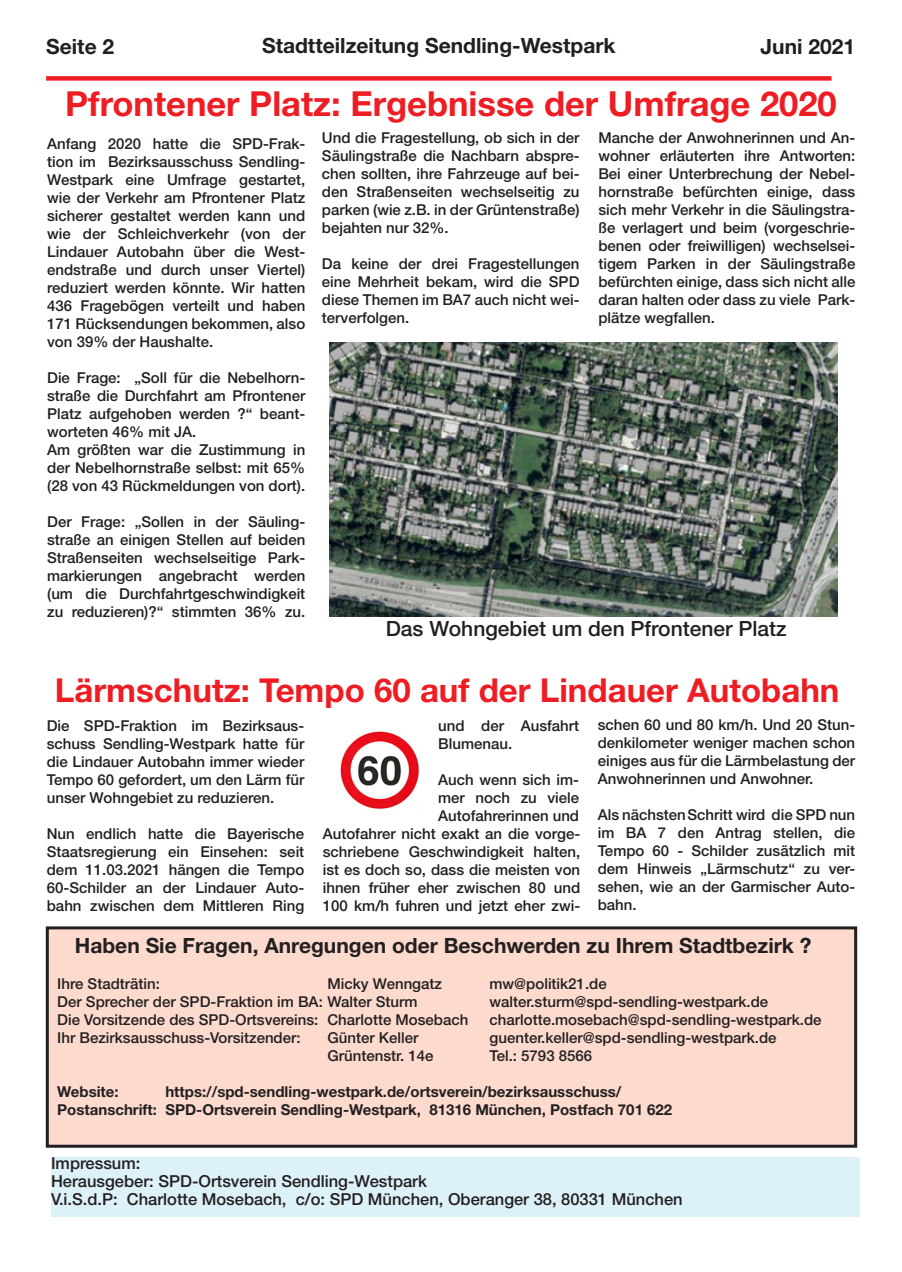
<style>
.page{position:relative;width:902px;height:1272px;background:#fff}
.page>*{position:absolute;margin:0;border:0;box-sizing:border-box;transform-origin:0 0}
.t1{font:700 34.5px "Helvetica Neue LT Std";color:#ee1d23}
.t2{font:700 33px "Helvetica Neue LT Std";color:#ee1d23}
.t3{font:700 21px "Helvetica Neue LT Std";color:#231f20}
.t4{font:500 21px "Helvetica Neue LT Std";color:#231f20}
.t5{font:500 16.5px "Helvetica Neue LT Std";color:#231f20}
.t6{font:500 15px/18px "Helvetica Neue LT Std";color:#231f20;text-align:justify}
.t7{font:700 15px/18px "Helvetica Neue LT Std";color:#231f20}
</style>
<div class="page">
<img style="left:329px;top:342px;width:508px;height:275px">
<div style="left:51px;top:1157px;width:808px;height:59px;background:#ddf1f9"></div>
<div style="left:47px;top:927px;width:808px;height:219px;background:#fcdace"></div>
<div style="left:46px;top:926px;width:811px;height:221px;border:3px solid #231f20"></div>
<div style="left:46px;top:76px;width:785px;height:5px;background:#ee1d23"></div>
<img style="left:340px;top:731px;width:79px;height:78px">
<p class="t3" style="left:46px;top:34px;width:70px">Seite 2</p>
<p class="t3" style="left:262px;top:33px;width:355px">Stadtteilzeitung Sendling-Westpark</p>
<p class="t3" style="left:760px;top:34px;width:96px">Juni 2021</p>
<p class="t1" style="left:65px;top:82px;width:773px">Pfrontener Platz: Ergebnisse der Umfrage 2020</p>
<p class="t6" style="left:47px;top:134px;width:259px">Anfang 2020 hatte die SPD-Frak&shy;tion im Bezirksausschuss Sendling-Westpark eine Umfrage gestartet, wie der Verkehr am Pfrontener Platz sicherer gestaltet werden kann und wie der Schleichverkehr (von der Lindauer Autobahn über die West&shy;endstraße und durch unser Viertel) reduziert werden könnte. Wir hatten 436 Fragebögen verteilt und haben 171 Rücksendungen bekommen, also von 39% der Haushalte.</p>
<p class="t6" style="left:47px;top:368px;width:259px">Die Frage: „Soll für die Nebelhorn&shy;straße die Durchfahrt am Pfrontener Platz aufgehoben werden ?“ beant&shy;worteten 46% mit JA.</p>
<p class="t6" style="left:47px;top:440px;width:259px">Am größten war die Zustimmung in der Nebelhornstraße selbst: mit 65% (28 von 43 Rückmeldungen von dort).</p>
<p class="t6" style="left:47px;top:512px;width:259px">Der Frage: „Sollen in der Säuling&shy;straße an einigen Stellen auf beiden Straßenseiten wechselseitige Park&shy;markierungen angebracht werden (um die Durchfahrtgeschwindigkeit zu reduzieren)?“ stimmten 36% zu.</p>
<p class="t6" style="left:322px;top:128px;width:259px">Und die Fragestellung, ob sich in der Säulingstraße die Nachbarn abspre&shy;chen sollten, ihre Fahrzeuge auf bei&shy;den Straßenseiten wechselseitig zu parken (wie z.B. in der Grüntenstraße) bejahten nur 32%.</p>
<p class="t6" style="left:322px;top:254px;width:259px">Da keine der drei Fragestellungen eine Mehrheit bekam, wird die SPD diese Themen im BA7 auch nicht wei&shy;terverfolgen.</p>
<p class="t6" style="left:598px;top:128px;width:258px">Manche der Anwohnerinnen und An&shy;wohner erläuterten ihre Antworten:<br>Bei einer Unterbrechung der Nebel&shy;hornstraße befürchten einige, dass sich mehr Verkehr in die Säulingstra&shy;ße verlagert und beim (vorgeschrie&shy;benen oder freiwilligen) wechselsei&shy;tigem Parken in der Säulingstraße befürchten einige, dass sich nicht alle daran halten oder dass zu viele Park&shy;plätze wegfallen.</p>
<p class="t4" style="left:386px;top:615px;width:402px">Das Wohngebiet um den Pfrontener Platz</p>
<p class="t2" style="left:55px;top:669px;width:786px">Lärmschutz: Tempo 60 auf der Lindauer Autobahn</p>
<p class="t6" style="left:47px;top:716px;width:259px">Die SPD-Fraktion im Bezirksaus&shy;schuss Sendling-Westpark hatte für die Lindauer Autobahn immer wieder Tempo 60 gefordert, um den Lärm für unser Wohngebiet zu reduzieren.</p>
<p class="t6" style="left:47px;top:824px;width:259px">Nun endlich hatte die Bayerische Staatsregierung ein Einsehen: seit dem 11.03.2021 hängen die Tempo 60-Schilder an der Lindauer Auto&shy;bahn zwischen dem Mittleren Ring</p>
<p class="t6" style="left:597px;top:715px;width:259px">schen 60 und 80 km/h. Und 20 Stun&shy;denkilometer weniger machen schon einiges aus für die Lärmbelastung der Anwohnerinnen und Anwohner.</p>
<p class="t6" style="left:597px;top:805px;width:259px">Als nächsten Schritt wird die SPD nun im BA 7 den Antrag stellen, die Tempo 60 - Schilder zusätzlich mit dem Hinweis „Lärmschutz“ zu ver&shy;sehen, wie an der Garmischer Auto&shy;bahn.</p>
<p class="t6" style="left:438px;top:716px;width:142px">und der Ausfahrt<br>Blumenau.</p>
<p class="t6" style="left:438px;top:770px;width:142px">Auch wenn sich im&shy;mer noch zu viele Autofahrerinnen und</p>
<p class="t6" style="left:323px;top:824px;width:259px">Autofahrer nicht exakt an die vorge&shy;schriebene Geschwindigkeit halten, ist es doch so, dass die meisten von ihnen früher eher zwischen 80 und 100 km/h fuhren und jetzt eher zwi-</p>
<p class="t3" style="left:75px;top:932px;width:738px">Haben Sie Fragen, Anregungen oder Beschwerden zu Ihrem Stadtbezirk ?</p>
<p class="t6" style="left:57px;top:974px;width:104px">Ihre Stadträtin:</p>
<p class="t6" style="left:327px;top:974px;width:116px">Micky Wenngatz</p>
<p class="t6" style="left:489px;top:974px;width:119px">mw@politik21.de</p>
<p class="t6" style="left:57px;top:992px;width:361px">Der Sprecher der SPD-Fraktion im BA: Walter Sturm</p>
<p class="t6" style="left:489px;top:992px;width:280px">walter.sturm@spd-sendling-westpark.de</p>
<p class="t6" style="left:57px;top:1010px;width:412px">Die Vorsitzende des SPD-Ortsvereins: Charlotte Mosebach</p>
<p class="t6" style="left:489px;top:1010px;width:333px">charlotte.mosebach@spd-sendling-westpark.de</p>
<p class="t6" style="left:57px;top:1028px;width:245px">Ihr Bezirksausschuss-Vorsitzender:</p>
<p class="t6" style="left:327px;top:1028px;width:92px">Günter Keller</p>
<p class="t6" style="left:489px;top:1028px;width:288px">guenter.keller@spd-sendling-westpark.de</p>
<p class="t6" style="left:327px;top:1046px;width:107px">Grüntenstr. 14e</p>
<p class="t6" style="left:489px;top:1046px;width:104px">Tel.: 5793 8566</p>
<p class="t7" style="left:57px;top:1082px;width:63px">Website:</p>
<p class="t7" style="left:57px;top:1082px;width:616px;text-indent:108px">https://spd-sendling-westpark.de/ortsverein/bezirksausschuss/<br>Postanschrift: SPD-Ortsverein Sendling-Westpark, 81316 München, Postfach 701 622</p>
<p class="t5" style="left:51px;top:1153px;width:91px">Impressum:</p>
<p class="t5" style="left:51px;top:1171px;width:377px">Herausgeber: SPD-Ortsverein Sendling-Westpark</p>
<p class="t5" style="left:51px;top:1189px;width:633px">V.i.S.d.P: Charlotte Mosebach, c/o: SPD München, Oberanger 38, 80331 München</p>
</div>
